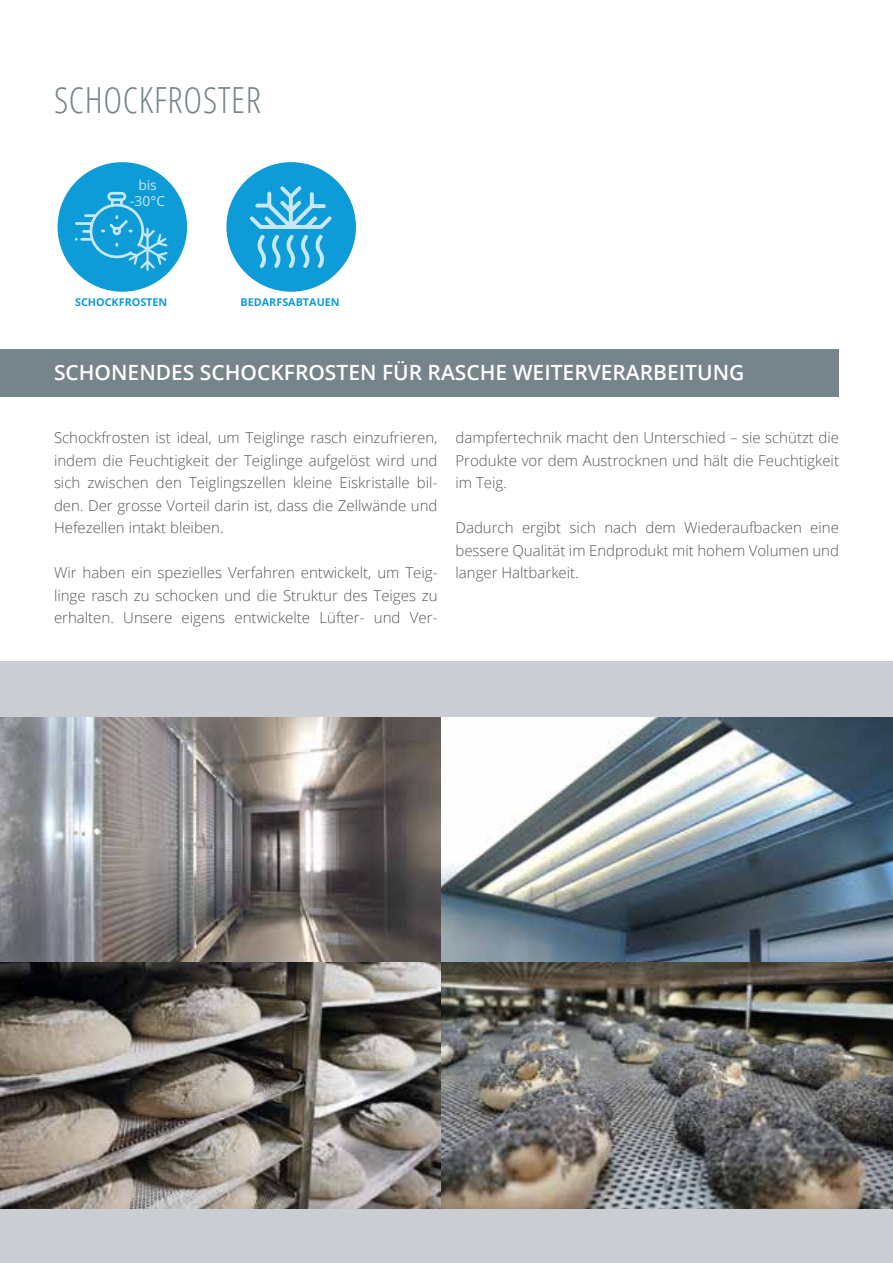
<style>
.page{position:relative;width:893px;height:1263px;background:#fff}
.page>*{position:absolute;margin:0;border:0;box-sizing:border-box;transform-origin:0 0}
.t1{font:300 36px "Open Sans Condensed";letter-spacing:.02em;color:#76848b}
.t2{font:600 21px "Open Sans";color:#fff}
.t3{font:300 15px/22.5px "Open Sans";color:#575756;text-align:justify}
.t4{font:13.8px/16.5px "Open Sans";color:#c9e8f7;text-align:center}
.t5{font:700 10.8px "Open Sans";color:#0e9cd9}
</style>
<div class="page">
<div style="left:0;top:661px;width:893px;height:602px;background:#cacdd1"></div>
<img style="left:440px;top:718px;width:453px;height:244px">
<div style="left:58px;top:162px;width:129px;height:130px;background:#0e9cd9;border-radius:50%"></div>
<svg style="left:75px;top:192px;width:92px;height:79px"></svg>
<div style="left:0;top:349px;width:839px;height:47px;background:#76848b"></div>
<div style="left:226px;top:162px;width:130px;height:130px;background:#0e9cd9;border-radius:50%"></div>
<svg style="left:250px;top:186px;width:82px;height:43px"></svg>
<svg style="left:301px;top:235px;width:23px;height:33px"></svg>
<svg style="left:257px;top:235px;width:9px;height:33px"></svg>
<svg style="left:272px;top:235px;width:23px;height:33px"></svg>
<img style="left:440px;top:962px;width:453px;height:247px">
<img style="left:0;top:718px;width:440px;height:244px">
<img style="left:0;top:962px;width:440px;height:247px">
<hr style="left:892px;top:412px;width:1px;height:48px;background:#76848b">
<h1 class="t1" style="left:54px;top:86px;width:209px">SCHOCKFROSTER</h1>
<p class="t4" style="left:130px;top:177px;width:36px">bis -30°C</p>
<p class="t5" style="left:75px;top:296px;width:94px">SCHOCKFROSTEN</p>
<p class="t5" style="left:241px;top:296px;width:101px">BEDARFSABTAUEN</p>
<h2 class="t2" style="left:54px;top:364px;width:692px">SCHONENDES SCHOCKFROSTEN FÜR RASCHE WEITERVERARBEITUNG</h2>
<p class="t3" style="left:54px;top:428px;width:385px">Schockfrosten ist ideal, um Teiglinge rasch einzufrieren, indem die Feuchtigkeit der Teiglinge aufgelöst wird und sich zwischen den Teiglingszellen kleine Eiskristalle bil&shy;den. Der grosse Vorteil darin ist, dass die Zellwände und Hefezellen intakt bleiben.</p>
<p class="t3" style="left:54px;top:563px;width:385px">Wir haben ein spezielles Verfahren entwickelt, um Teig&shy;linge rasch zu schocken und die Struktur des Teiges zu erhalten. Unsere eigens entwickelte Lüfter- und Ver-</p>
<p class="t3" style="left:455px;top:428px;width:385px">dampfertechnik macht den Unterschied – sie schützt die Produkte vor dem Austrocknen und hält die Feuchtigkeit im Teig.</p>
<p class="t3" style="left:455px;top:518px;width:385px">Dadurch ergibt sich nach dem Wiederaufbacken eine bessere Qualität im Endprodukt mit hohem Volumen und langer Haltbarkeit.</p>
</div>
